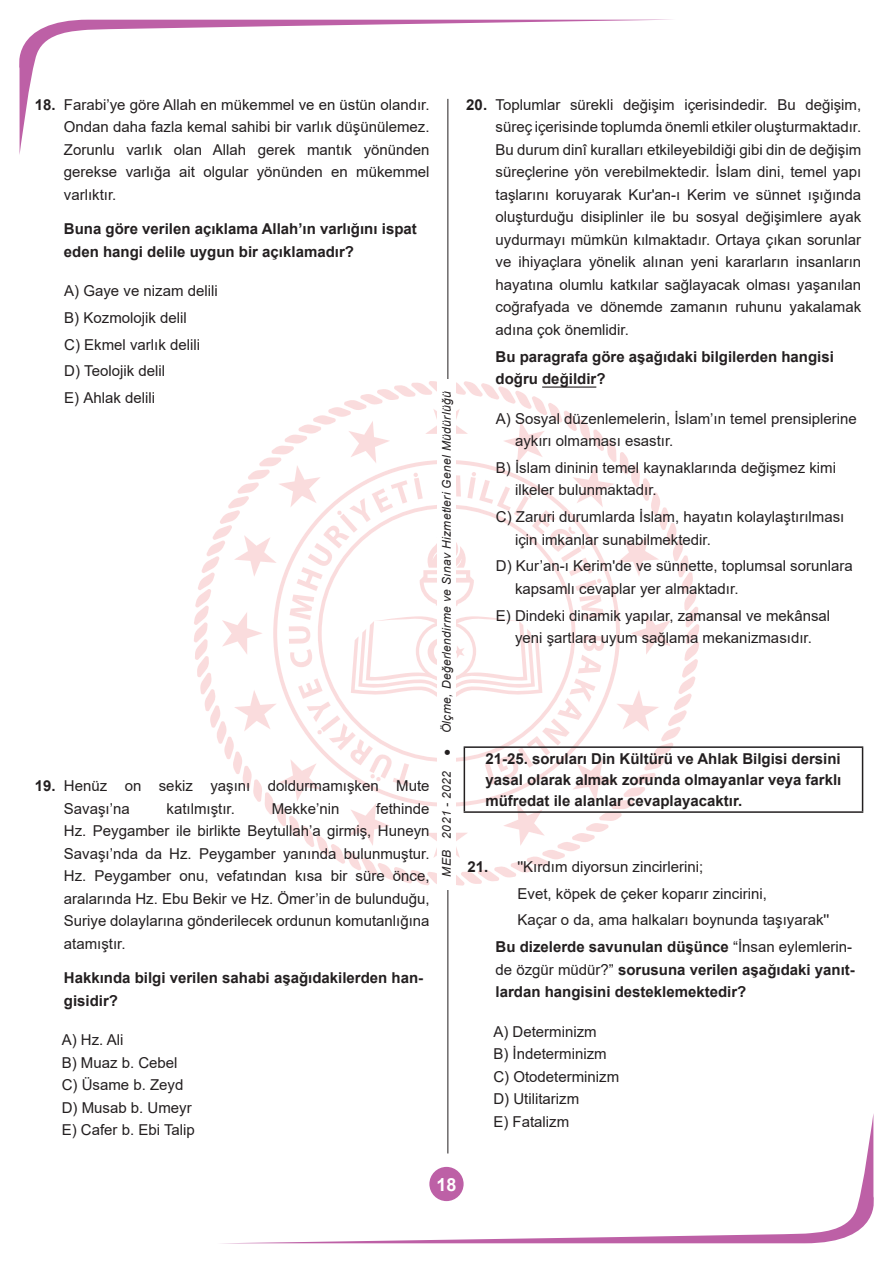
<style>
.page{position:relative;width:893px;height:1263px;background:#fff}
.page>*{position:absolute;margin:0;border:0;box-sizing:border-box;transform-origin:0 0}
.t1{font:700 18px "Arial";color:#fff}
.t2{font:15px/22.5px "Arial";color:#231f20}
.t3{font:700 15px/22.5px "Arial";color:#231f20}
.t4{font:italic 12px "Arial";letter-spacing:.03em;color:#231f20}
.s1{font-weight:700}
.s2{font-weight:400}
</style>
<div class="page">
<svg style="left:19px;top:20px;width:631px;height:135px"></svg>
<svg style="left:243px;top:1113px;width:631px;height:130px"></svg>
<svg style="left:187px;top:374px;width:519px;height:518px"></svg>
<hr style="left:447px;top:99px;width:1px;height:1054px;background:#231f20">
<div style="left:437px;top:379px;width:19px;height:510px;background:#fff"></div>
<hr style="left:542px;top:386px;width:54px;height:2px;background:#231f20">
<hr style="left:464px;top:746px;width:399px;height:2px;background:#231f20">
<hr style="left:464px;top:748px;width:1px;height:63px;background:#231f20">
<hr style="left:862px;top:748px;width:1px;height:63px;background:#231f20">
<hr style="left:464px;top:811px;width:399px;height:2px;background:#231f20">
<p class="t2" style="left:64px;top:93px;width:367px;text-align:justify;text-indent:-29px"><span class="s1">18.</span> Farabi’ye göre Allah en mükemmel ve en üstün olandır.<br>Ondan daha fazla kemal sahibi bir varlık düşünülemez.<br>Zorunlu varlık olan Allah gerek mantık yönünden gerekse varlığa ait olgular yönünden en mükemmel varlıktır.</p>
<p class="t3" style="left:64px;top:218px;width:354px">Buna göre verilen açıklama Allah’ın varlığını ispat eden hangi delile uygun bir açıklamadır?</p>
<p class="t2" style="left:64px;top:277px;width:155px;line-height:26.7px">A) Gaye ve nizam delili<br>B) Kozmolojik delil<br>C) Ekmel varlık delili<br>D) Teolojik delil<br>E) Ahlak delili</p>
<p class="t2" style="left:64px;top:775px;width:367px;text-indent:-29px"><span class="s1">19.</span> Henüz on sekiz yaşını doldurmamışken Mute<br>Savaşı’na</p>
<p class="t2" style="left:64px;top:797px;width:367px;text-align:justify;text-indent:312px">fethinde Hz. Peygamber ile birlikte Beytullah’a girmiş, Huneyn Savaşı’nda da Hz. Peygamber yanında bulunmuştur.<br>Hz. Peygamber onu, vefatından kısa bir süre önce, aralarında Hz. Ebu Bekir ve Hz. Ömer’in de bulunduğu, Suriye dolaylarına gönderilecek ordunun komutanlığına atamıştır.</p>
<p class="t3" style="left:64px;top:967px;width:361px">Hakkında bilgi verilen sahabi aşağıdakilerden han&shy;gisidir?</p>
<p class="t2" style="left:62px;top:1028px;width:135px">A) Hz. Ali<br>B) Muaz b. Cebel<br>C) Üsame b. Zeyd<br>D) Musab b. Umeyr<br>E) Cafer b. Ebi Talip</p>
<p class="t2" style="left:167px;top:797px;width:70px">katılmıştır.</p>
<p class="t2" style="left:272px;top:797px;width:69px">Mekke’nin</p>
<p class="t4" style="left:439px;top:756px;width:366px;rotate:-90deg">● Ölçme, Değerlendirme ve Sınav Hizmetleri Genel Müdürlüğü</p>
<p class="t4" style="left:439px;top:877px;width:107px;rotate:-90deg">MEB 2021 - 2022</p>
<p class="t2" style="left:495px;top:93px;width:367px;text-align:justify;text-indent:-29px"><span class="s1">20.</span> Toplumlar sürekli değişim içerisindedir. Bu değişim, süreç içerisinde toplumda önemli etkiler oluşturmaktadır.<br>Bu durum dinî kuralları etkileyebildiği gibi din de değişim süreçlerine yön verebilmektedir. İslam dini, temel yapı taşlarını koruyarak Kur'an-ı Kerim ve sünnet ışığında oluşturduğu disiplinler ile bu sosyal değişimlere ayak uydurmayı mümkün kılmaktadır. Ortaya çıkan sorunlar ve ihiyaçlara yönelik alınan yeni kararların insanların hayatına olumlu katkılar sağlayacak olması yaşanılan coğrafyada ve dönemde zamanın ruhunu yakalamak adına çok önemlidir.</p>
<p class="t3" style="left:495px;top:345px;width:340px">Bu paragrafa göre aşağıdaki bilgilerden hangisi doğru değildir?</p>
<p class="t2" style="left:515px;top:407px;width:343px;text-indent:-19px">A) Sosyal düzenlemelerin, İslam’ın temel prensiplerine aykırı olmaması esastır.</p>
<p class="t2" style="left:515px;top:456px;width:322px;text-indent:-19px">B) İslam dininin temel kaynaklarında değişmez kimi ilkeler bulunmaktadır.</p>
<p class="t2" style="left:515px;top:505px;width:331px;text-indent:-19px">C) Zaruri durumlarda İslam, hayatın kolaylaştırılması için imkanlar sunabilmektedir.</p>
<p class="t2" style="left:515px;top:555px;width:339px;text-indent:-19px">D) Kur’an-ı Kerim'de ve sünnette, toplumsal sorunlara kapsamlı cevaplar yer almaktadır.</p>
<p class="t2" style="left:496px;top:604px;width:336px;text-align:center">E) Dindeki dinamik yapılar, zamansal ve mekânsal yeni şartlara uyum sağlama mekanizmasıdır.</p>
<p class="t3" style="left:485px;top:748px;width:358px;line-height:21px;text-align:justify">21-25. soruları Din Kültürü ve Ahlak Bilgisi dersini yasal olarak almak zorunda olmayanlar veya farklı müfredat ile alanlar cevaplayacaktır.</p>
<p class="t2" style="left:468px;top:855px;width:237px"><span class="s1">21.</span> ''Kırdım diyorsun zincirlerini;</p>
<p class="t2" style="left:518px;top:882px;width:251px">Evet, köpek de çeker koparır zincirini,</p>
<p class="t2" style="left:518px;top:909px;width:313px">Kaçar o da, ama halkaları boynunda taşıyarak''</p>
<p class="t3" style="left:495px;top:936px;width:358px">Bu dizelerde savunulan düşünce <span class="s2">“İnsan eylemlerin-</span></p>
<p class="t3" style="left:495px;top:958px;width:361px"><span class="s2">de özgür müdür?”</span> sorusuna verilen aşağıdaki yanıt&shy;lardan hangisini desteklemektedir?</p>
<p class="t2" style="left:493px;top:1020px;width:127px">A) Determinizm<br>B) İndeterminizm<br>C) Otodeterminizm<br>D) Utilitarizm<br>E) Fatalizm</p>
<p class="t1" style="left:437px;top:1171px;width:22px">18</p>
</div>
